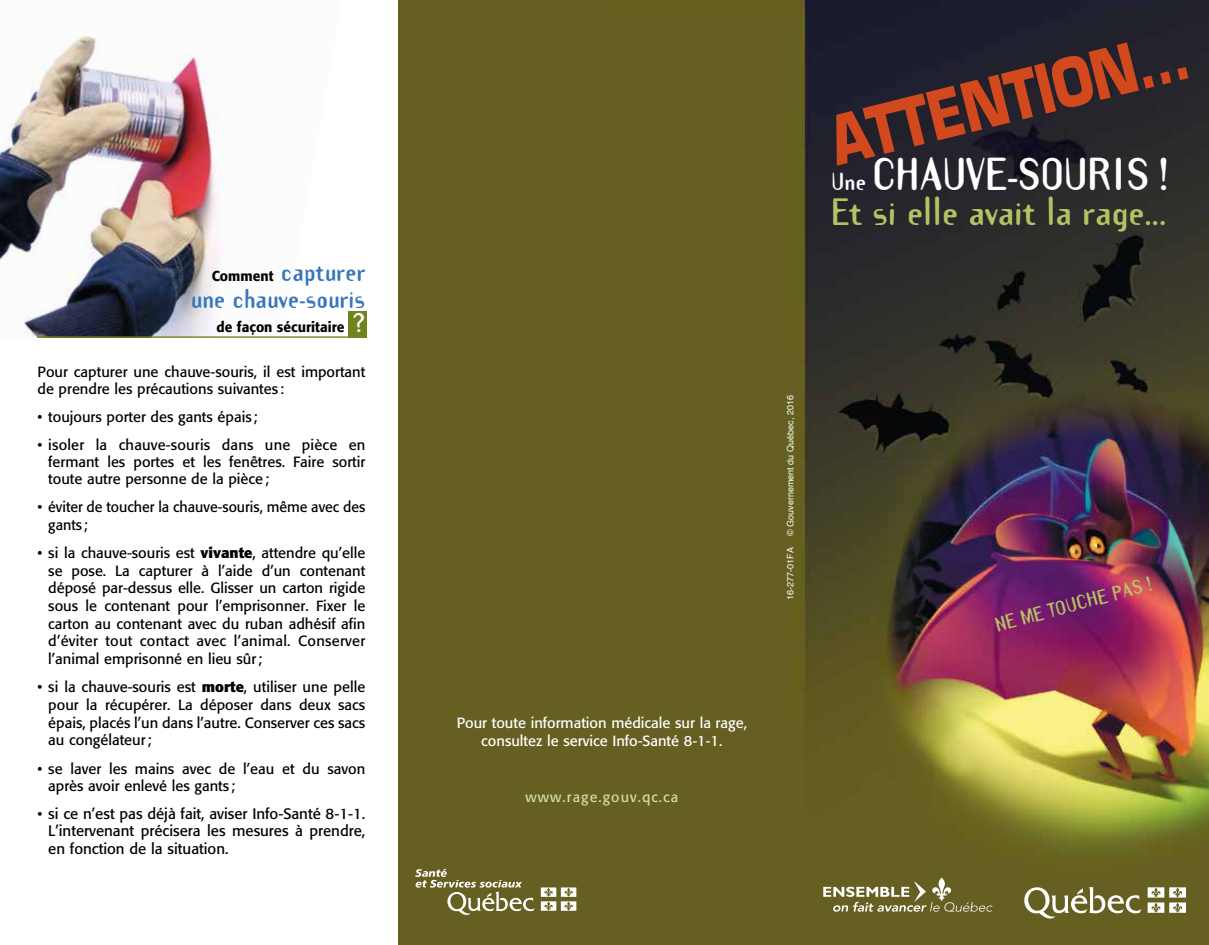
<style>
.page{position:relative;width:1209px;height:945px;background:#fff}
.page>*{position:absolute;margin:0;border:0;box-sizing:border-box;transform-origin:0 0}
.t1{font:700 66px "Eurostile";color:#d2491e;scale:.8 1}
.t2{font:700 40.5px "Template Gothic";letter-spacing:-.02em;color:#fff}
.t3{font:700 33.3px "Template Gothic";letter-spacing:-.005em;color:#b5c264}
.t4{font:700 24px/27px "Template Gothic";color:#3876bb;text-align:right;scale:.96 1}
.t5{font:700 18px "Template Gothic";color:#b5c264}
.t6{font:15px/17.2px "Formata";color:#000;text-align:justify}
.t7{font:14.7px/17.5px "Formata";color:#000}
.t8{font:14.7px/17.2px "Formata";color:#fff;text-align:center}
.t9{font:500 14.25px "Formata";color:#000;scale:.96 1}
.t10{font:14.25px "Formata";letter-spacing:.075em;color:#d5dbaa}
.t11{font:9px "Helvetica";color:#fff}
.s1{font-family:"Formata";font-weight:500;font-size:14.25px;color:#000}
.s2{font-family:"Template Gothic";font-weight:700;font-size:24px;color:#fff}
.s3{font-weight:700}
.s4{font-size:14.7px}
.s5{font-size:21.75px}
</style>
<div class="page">
<img style="left:0;top:35px;width:220px;height:303px">
<img style="left:398px;top:0;width:810px;height:945px">
<div style="left:348px;top:311px;width:19px;height:27px;background:#6d851c"></div>
<hr style="left:37px;top:336px;width:328px;height:2px;background:#6d851c">
<svg style="left:1024px;top:887px;width:117px;height:32px"></svg>
<svg style="left:1147px;top:887px;width:38px;height:26px"></svg>
<svg style="left:541px;top:887px;width:35px;height:24px"></svg>
<svg style="left:415px;top:869px;width:119px;height:46px;background:#807b48"></svg>
<svg style="left:823px;top:878px;width:169px;height:34px;background:#827d4b"></svg>
<h3 class="t4" style="left:191px;top:257px;width:183px"><span class="s1">Comment</span> capturer une chauve-souris</h3>
<p class="t9" style="left:216px;top:318px;width:156px">de façon sécuritaire <span class="s2">?</span></p>
<p class="t7" style="left:37px;top:363px;width:329px">Pour capturer une chauve-souris, il est important de prendre les précautions suivantes :</p>
<p class="t7" style="left:37px;top:408px;width:221px">• toujours porter des gants épais ;</p>
<p class="t7" style="left:48px;top:436px;width:319px;text-align:justify;text-indent:-11px">• isoler la chauve-souris dans une pièce en fermant les portes et les fenêtres. Faire sortir toute autre personne de la pièce;</p>
<p class="t7" style="left:48px;top:499px;width:318px;text-indent:-11px">• éviter de toucher la chauve-souris, même avec des gants ;</p>
<p class="t7" style="left:48px;top:544px;width:318px;text-align:justify;text-indent:-11px">• si la chauve-souris est <span class="s3">vivante</span>, attendre qu’elle se pose. La capturer à l’aide d’un contenant déposé par-dessus elle. Glisser un carton rigide sous le contenant pour l’emprisonner. Fixer le carton au contenant avec du ruban adhésif afin d’éviter tout contact avec l’animal. Conserver l’animal emprisonné en lieu sûr;</p>
<p class="t7" style="left:48px;top:678px;width:318px;text-align:justify;text-indent:-11px">• si la chauve-souris est <span class="s3">morte</span>, utiliser une pelle pour la récupérer. La déposer dans deux sacs épais, placés l’un dans l’autre. Conserver ces sacs au congélateur;</p>
<p class="t7" style="left:48px;top:760px;width:318px;text-indent:-11px">• se laver les mains avec de l’eau et du savon après avoir enlevé les gants ;</p>
<p class="t6" style="left:48px;top:805px;width:318px;text-indent:-11px"><span class="s4">•</span> si ce n’est pas déjà fait, aviser Info-Santé 8-1-1.<br>L’intervenant précisera les mesures à prendre, en fonction de la situation.</p>
<h1 class="t1" style="left:821px;top:102px;width:459px;rotate:-14deg">ATTENTION…</h1>
<h2 class="t2" style="left:831px;top:146px;width:339px"><span class="s5">Une</span> CHAUVE-SOURIS !</h2>
<h3 class="t3" style="left:830px;top:188px;width:338px">Et si elle avait la rage…</h3>
<p class="t11" style="left:783px;top:600px;width:206px;rotate:-90deg">16-277-01FA © Gouvernement du Québec, 2016</p>
<p class="t8" style="left:456px;top:715px;width:292px">Pour toute information médicale sur la rage, consultez le service Info-Santé 8-1-1.</p>
<p class="t10" style="left:525px;top:788px;width:154px">www.rage.gouv.qc.ca</p>
<p class="t5" style="left:992px;top:613px;width:163px;rotate:-15deg">NE ME TOUCHE PAS !</p>
</div>
